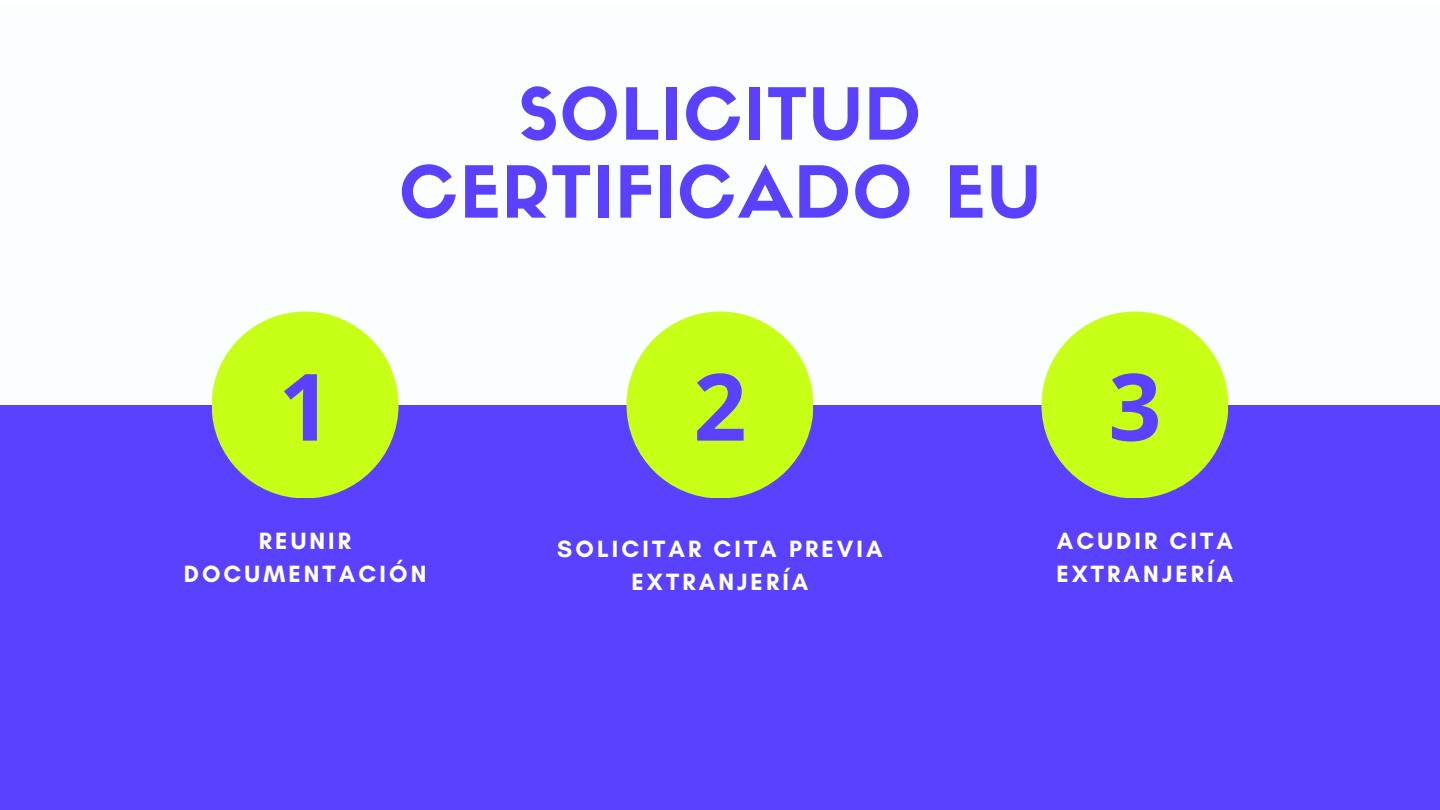
<style>
.page{position:relative;width:1440px;height:810px;background:#5941ff}
.page>*{position:absolute;margin:0;border:0;box-sizing:border-box;transform-origin:0 0}
.t1{font:700 93px "Open Sans";color:#5941ff}
.t2{font:70.4px/78px "Sifonn Basic";letter-spacing:.02em;color:#5941ff;text-align:center}
.t3{font:700 24px/33px "Glacial Indifference";letter-spacing:.13em;color:#fff;text-align:center}
</style>
<div class="page">
<div style="left:0;top:0;width:1440px;height:405px;background:#fafeff"></div>
<div style="left:627px;top:312px;width:186px;height:186px;background:#c8ff16;border-radius:50%"></div>
<div style="left:212px;top:312px;width:187px;height:186px;background:#c8ff16;border-radius:50%"></div>
<div style="left:1041px;top:312px;width:187px;height:186px;background:#c8ff16;border-radius:50%"></div>
<p class="t2" style="left:399px;top:83px;width:644px">SOLICITUD<br>CERTIFICADO EU</p>
<p class="t1" style="left:279px;top:341px;width:55px">1</p>
<p class="t1" style="left:1108px;top:341px;width:55px">3</p>
<h1 class="t1" style="left:693px;top:341px;width:55px">2</h1>
<p class="t3" style="left:184px;top:524px;width:244px">REUNIR<br>DOCUMENTACIÓN</p>
<p class="t3" style="left:557px;top:532px;width:327px">SOLICITAR CITA PREVIA<br>EXTRANJERÍA</p>
<p class="t3" style="left:1056px;top:524px;width:179px;text-align:left">ACUDIR CITA<br>EXTRANJERÍA</p>
</div>
